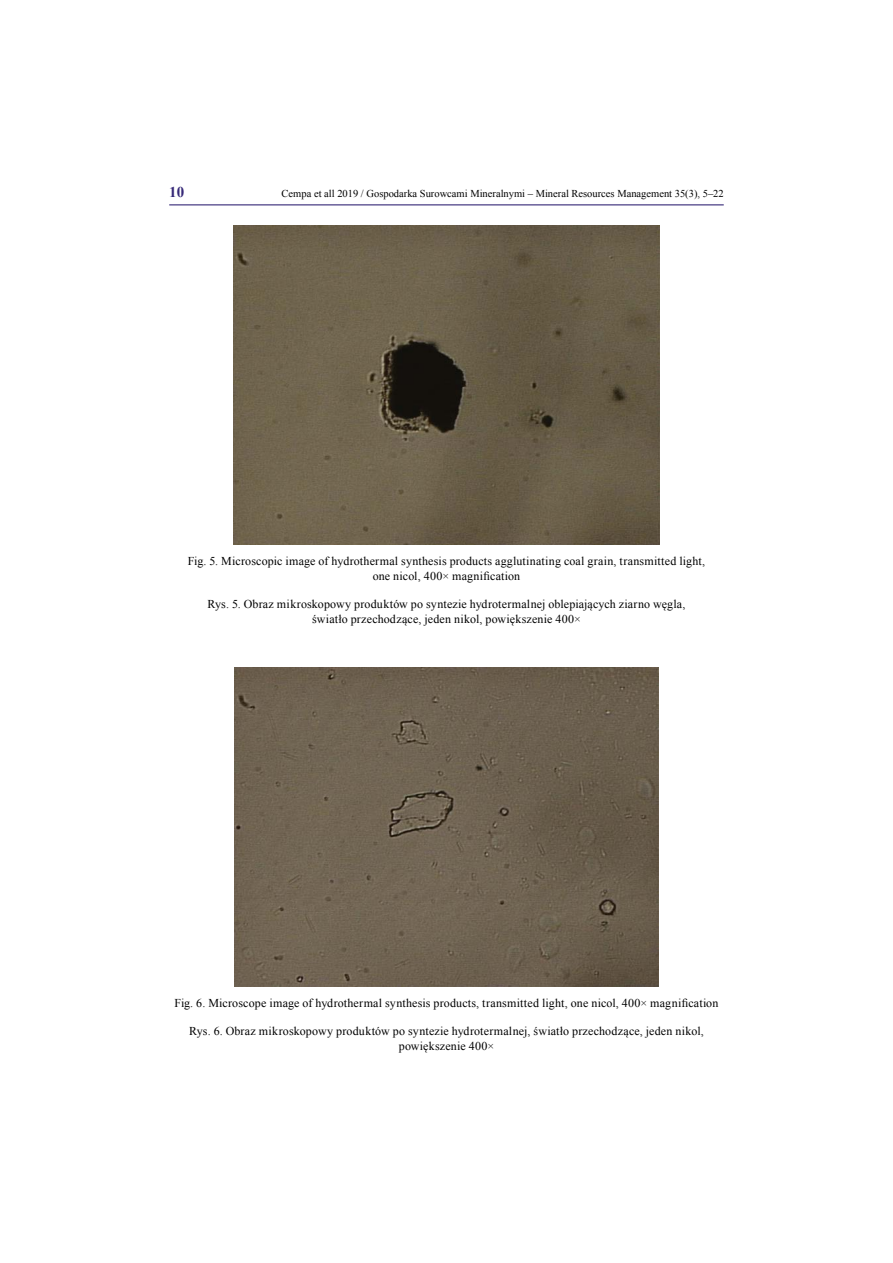
<style>
.page{position:relative;width:893px;height:1263px;background:#fff}
.page>*{position:absolute;margin:0;border:0;box-sizing:border-box;transform-origin:0 0}
.t1{font:700 15px "Times New Roman";color:#362978}
.t2{font:12px/15px "Times New Roman";letter-spacing:.015em;color:#000;text-align:center}
.t3{font:10.5px "Times New Roman";color:#000}
</style>
<div class="page">
<hr style="left:169px;top:204px;width:555px;height:1px;background:#362978">
<img style="left:233px;top:225px;width:427px;height:319px">
<img style="left:234px;top:667px;width:425px;height:319px">
<p class="t1" style="left:169px;top:182px;width:16px">10</p>
<p class="t3" style="left:282px;top:186px;width:444px">Cempa et all 2019 / Gospodarka Surowcami Mineralnymi – Mineral Resources Management 35(3), 5–22</p>
<p class="t2" style="left:188px;top:554px;width:519px">Fig. 5. Microscopic image of hydrothermal synthesis products agglutinating coal grain, transmitted light, one nicol, 400× magnification</p>
<p class="t2" style="left:207px;top:596px;width:480px">Rys. 5. Obraz mikroskopowy produktów po syntezie hydrotermalnej oblepiających ziarno węgla, światło przechodzące, jeden nikol, powiększenie 400×</p>
<p class="t2" style="left:175px;top:995px;width:545px">Fig. 6. Microscope image of hydrothermal synthesis products, transmitted light, one nicol, 400× magnification</p>
<p class="t2" style="left:189px;top:1023px;width:516px">Rys. 6. Obraz mikroskopowy produktów po syntezie hydrotermalnej, światło przechodzące, jeden nikol, powiększenie 400×</p>
</div>
